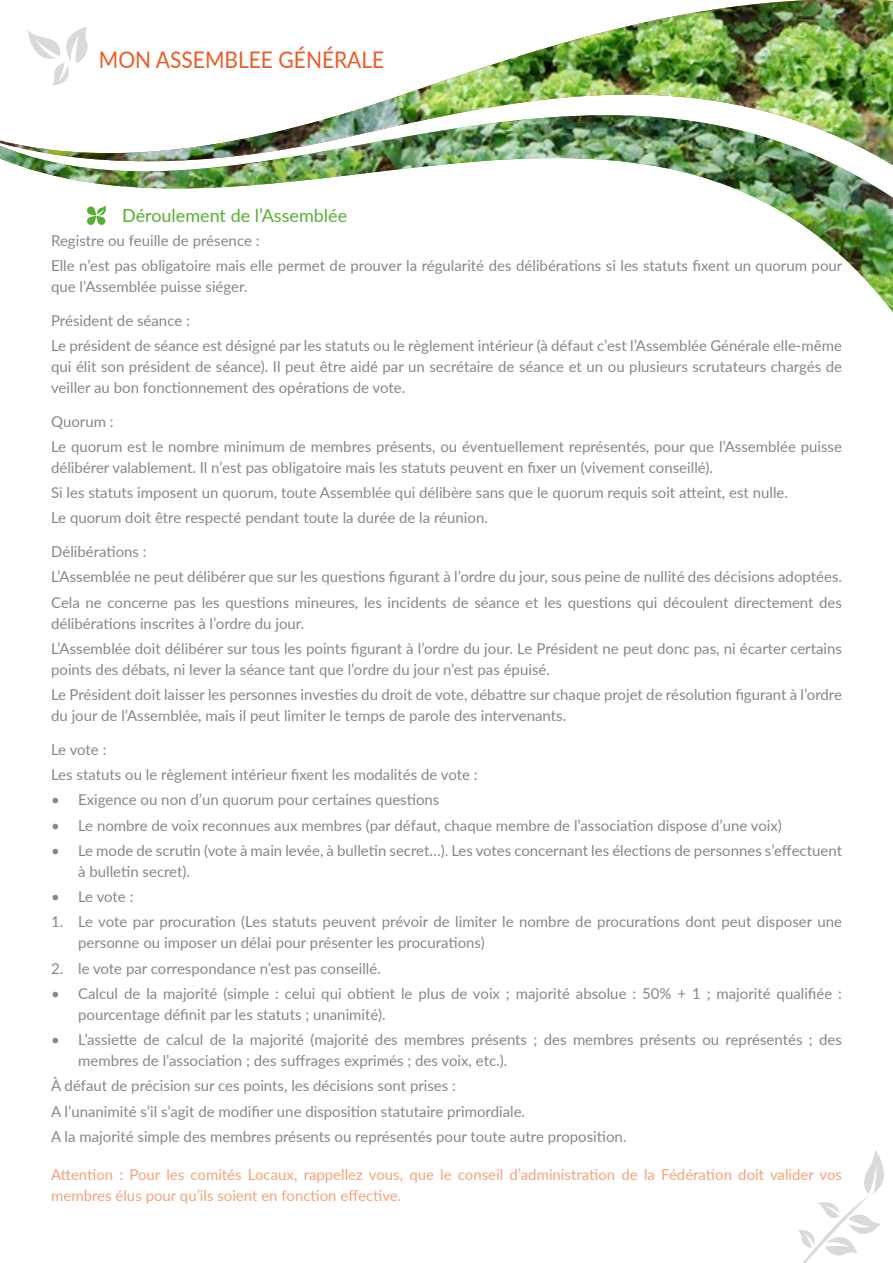
<style>
.page{position:relative;width:893px;height:1263px;background:#fff}
.page>*{position:absolute;margin:0;border:0;box-sizing:border-box;transform-origin:0 0}
.t1{font:22.95px "Lato";color:#eb5b25;scale:.92 1}
.t2{font:18px "Lato";color:#56af31}
.t3{font:15px/25.2px "Lato";color:#878787}
.t4{font:15px/21px "Lato";color:#f5a378}
.s1{color:#fff}
</style>
<div class="page">
<img style="left:52px;top:0;width:841px;height:115px">
<img style="left:0;top:115px;width:893px;height:197px">
<svg style="left:28px;top:27px;width:62px;height:58px"></svg>
<svg style="left:798px;top:1150px;width:86px;height:113px"></svg>
<div style="left:79px;top:197px;width:34px;height:34px;background:#fff;border-radius:50%"></div>
<svg style="left:87px;top:205px;width:19px;height:20px"></svg>
<h1 class="t1" style="left:99px;top:43px;width:312px">MON ASSEMBLEE GÉNÉRALE</h1>
<p class="t2" style="left:110px;top:202px;width:239px"><span class="s1">C</span>Déroulement de l’Assemblée</p>
<p class="t3" style="left:51px;top:227px;width:793px">Registre ou feuille de présence :<br>Elle n’est pas obligatoire mais elle permet de prouver la régularité des délibérations si les statuts fixent un quorum pour</p>
<p class="t3" style="left:51px;top:273px;width:198px">que l’Assemblée puisse siéger.</p>
<p class="t3" style="left:51px;top:307px;width:792px">Président de séance :<br>Le président de séance est désigné par les statuts ou le règlement intérieur (à défaut c’est l’Assemblée Générale elle-même</p>
<p class="t3" style="left:51px;top:355px;width:792px;line-height:21px">qui élit son président de séance). Il peut être aidé par un secrétaire de séance et un ou plusieurs scrutateurs chargés de veiller au bon fonctionnement des opérations de vote.</p>
<p class="t3" style="left:51px;top:408px;width:792px">Quorum :<br>Le quorum est le nombre minimum de membres présents, ou éventuellement représentés, pour que l’Assemblée puisse</p>
<p class="t3" style="left:51px;top:454px;width:738px">délibérer valablement. Il n’est pas obligatoire mais les statuts peuvent en fixer un (vivement conseillé).<br>Si les statuts imposent un quorum, toute Assemblée qui délibère sans que le quorum requis soit atteint, est nulle.<br>Le quorum doit être respecté pendant toute la durée de la réunion.</p>
<p class="t3" style="left:51px;top:538px;width:792px">Délibérations :<br>L’Assemblée ne peut délibérer que sur les questions figurant à l’ordre du jour, sous peine de nullité des décisions adoptées.<br>Cela ne concerne pas les questions mineures, les incidents de séance et les questions qui découlent directement des</p>
<p class="t3" style="left:51px;top:610px;width:792px">délibérations inscrites à l’ordre du jour.<br>L’Assemblée doit délibérer sur tous les points figurant à l’ordre du jour. Le Président ne peut donc pas, ni écarter certains</p>
<p class="t3" style="left:51px;top:656px;width:792px">points des débats, ni lever la séance tant que l’ordre du jour n’est pas épuisé.<br>Le Président doit laisser les personnes investies du droit de vote, débattre sur chaque projet de résolution figurant à l’ordre</p>
<p class="t3" style="left:51px;top:702px;width:517px">du jour de l’Assemblée, mais il peut limiter le temps de parole des intervenants.</p>
<p class="t3" style="left:51px;top:736px;width:428px">Le vote :<br>Les statuts ou le règlement intérieur fixent les modalités de vote :</p>
<p class="t3" style="left:51px;top:787px;width:390px">• Exigence ou non d’un quorum pour certaines questions</p>
<p class="t3" style="left:51px;top:812px;width:732px">• Le nombre de voix reconnues aux membres (par défaut, chaque membre de l’association dispose d’une voix)</p>
<p class="t3" style="left:78px;top:839px;width:765px;line-height:21px;text-indent:-27px">• Le mode de scrutin (vote à main levée, à bulletin secret…). Les votes concernant les élections de personnes s’effectuent à bulletin secret).</p>
<p class="t3" style="left:51px;top:883px;width:84px">• Le vote :</p>
<p class="t3" style="left:78px;top:911px;width:765px;line-height:21px;text-indent:-27px">1. Le vote par procuration (Les statuts peuvent prévoir de limiter le nombre de procurations dont peut disposer une personne ou imposer un délai pour présenter les procurations)</p>
<p class="t3" style="left:51px;top:955px;width:331px">2. le vote par correspondance n’est pas conseillé.</p>
<p class="t3" style="left:78px;top:982px;width:765px;line-height:21px;text-indent:-27px">• Calcul de la majorité (simple : celui qui obtient le plus de voix ; majorité absolue : 50% + 1 ; majorité qualifiée : pourcentage définit par les statuts ; unanimité).</p>
<p class="t3" style="left:78px;top:1028px;width:765px;line-height:21px;text-indent:-27px">• L’assiette de calcul de la majorité (majorité des membres présents ; des membres présents ou représentés ; des membres de l’association ; des suffrages exprimés ; des voix, etc.).</p>
<p class="t3" style="left:51px;top:1073px;width:577px">À défaut de précision sur ces points, les décisions sont prises :<br>A l’unanimité s’il s’agit de modifier une disposition statutaire primordiale.<br>A la majorité simple des membres présents ou représentés pour toute autre proposition.</p>
<p class="t4" style="left:51px;top:1163px;width:792px">Attention : Pour les comités Locaux, rappellez vous, que le conseil d’administration de la Fédération doit valider vos membres élus pour qu’ils soient en fonction effective.</p>
</div>
